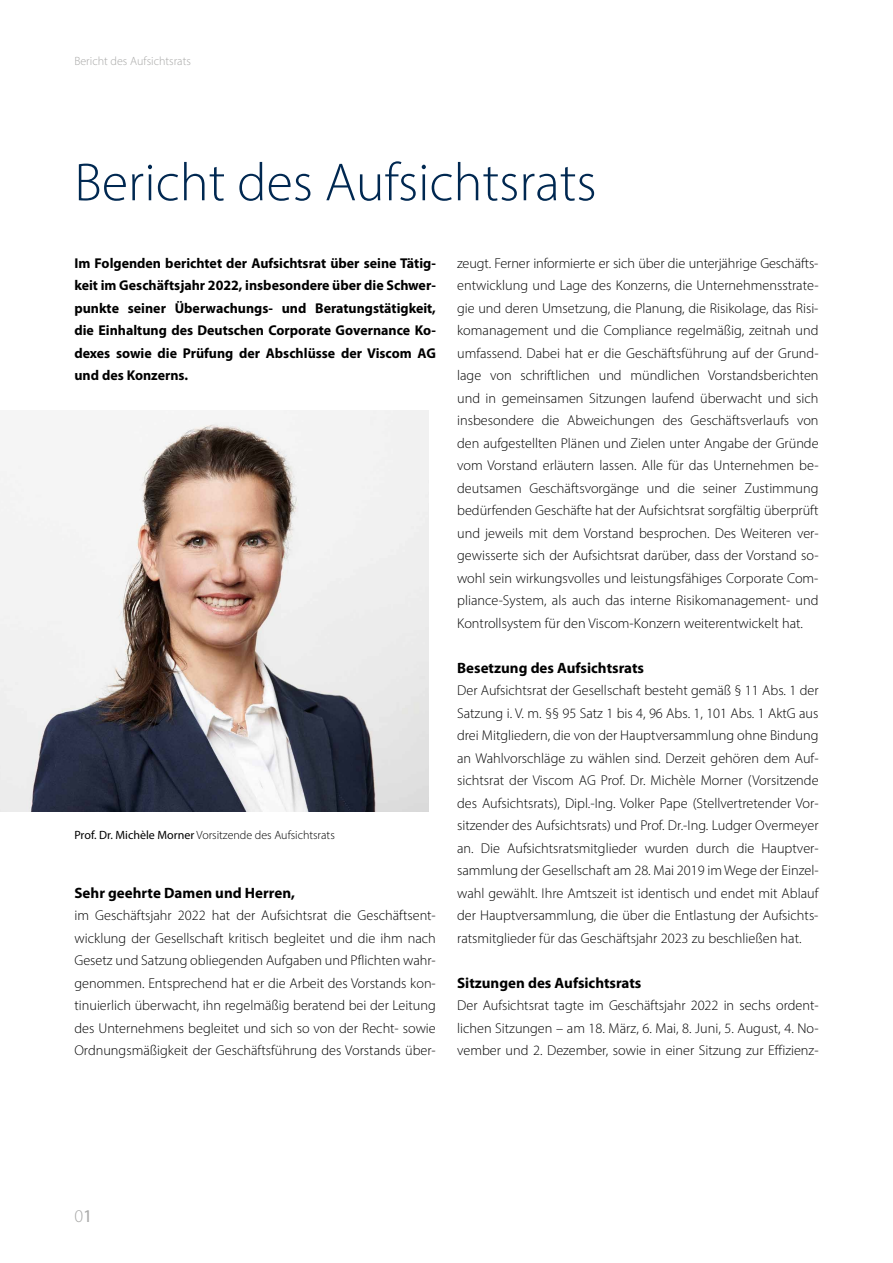
<style>
.page{position:relative;width:893px;height:1263px;background:#fff}
.page>*{position:absolute;margin:0;border:0;box-sizing:border-box;transform-origin:0 0}
.t1{font:300 54px "Myriad Pro";color:#002851}
.t2{font:700 15px "Myriad Pro";color:#000}
.t3{font:300 14.25px/22.5px "Myriad Pro";color:#000;text-align:justify}
.t4{font:700 14.25px/22.5px "Myriad Pro";color:#000;text-align:justify}
.t5{font:300 12px "Myriad Pro";color:#000}
.t6{font:300 12px "Myriad Pro";color:#a8a8a7}
.s1{font-weight:400}
</style>
<div class="page">
<img style="left:0;top:410px;width:429px;height:401px">
<p class="t6" style="left:74px;top:54px;width:118px">Bericht des Aufsichtsrats</p>
<h1 class="t1" style="left:74px;top:150px;width:524px">Bericht des Aufsichtsrats</h1>
<p class="t4" style="left:74px;top:251px;width:363px">Im Folgenden berichtet der Aufsichtsrat über seine Tätig&shy;keit im Geschäftsjahr 2022, insbesondere über die Schwer&shy;punkte seiner Überwachungs- und Beratungstätigkeit, die Einhaltung des Deutschen Corporate Governance Ko&shy;dexes sowie die Prüfung der Abschlüsse der Viscom AG und des Konzerns.</p>
<p class="t5" style="left:74px;top:828px;width:262px"><span class="s1">Prof. Dr. Michèle Morner</span> Vorsitzende des Aufsichtsrats</p>
<p class="t2" style="left:74px;top:883px;width:222px">Sehr geehrte Damen und Herren,</p>
<p class="t3" style="left:74px;top:904px;width:363px">im Geschäftsjahr 2022 hat der Aufsichtsrat die Geschäftsent&shy;wicklung der Gesellschaft kritisch begleitet und die ihm nach Gesetz und Satzung obliegenden Aufgaben und Pflichten wahr&shy;genommen. Entsprechend hat er die Arbeit des Vorstands kon&shy;tinuierlich überwacht, ihn regelmäßig beratend bei der Leitung des Unternehmens begleitet und sich so von der Recht- sowie Ordnungsmäßigkeit der Geschäftsführung des Vorstands über-</p>
<p class="t3" style="left:457px;top:252px;width:363px">zeugt. Ferner informierte er sich über die unterjährige Geschäfts&shy;entwicklung und Lage des Konzerns, die Unternehmensstrate&shy;gie und deren Umsetzung, die Planung, die Risikolage, das Risi&shy;komanagement und die Compliance regelmäßig, zeitnah und umfassend. Dabei hat er die Geschäftsführung auf der Grund&shy;lage von schriftlichen und mündlichen Vorstandsberichten und in gemeinsamen Sitzungen laufend überwacht und sich insbesondere die Abweichungen des Geschäftsverlaufs von den aufgestellten Plänen und Zielen unter Angabe der Gründe vom Vorstand erläutern lassen. Alle für das Unternehmen be&shy;deutsamen Geschäftsvorgänge und die seiner Zustimmung bedürfenden Geschäfte hat der Aufsichtsrat sorgfältig überprüft und jeweils mit dem Vorstand besprochen. Des Weiteren ver&shy;gewisserte sich der Aufsichtsrat darüber, dass der Vorstand so&shy;wohl sein wirkungsvolles und leistungsfähiges Corporate Com&shy;pliance-System, als auch das interne Risikomanagement- und Kontrollsystem für den Viscom-Konzern weiterentwickelt hat.</p>
<p class="t2" style="left:457px;top:658px;width:188px">Besetzung des Aufsichtsrats</p>
<p class="t3" style="left:457px;top:679px;width:363px">Der Aufsichtsrat der Gesellschaft besteht gemäß § 11 Abs. 1 der Satzung i. V. m. §§ 95 Satz 1 bis 4, 96 Abs. 1, 101 Abs. 1 AktG aus drei Mitgliedern, die von der Hauptversammlung ohne Bindung an Wahlvorschläge zu wählen sind. Derzeit gehören dem Auf&shy;sichtsrat der Viscom AG Prof. Dr. Michèle Morner (Vorsitzende des Aufsichtsrats), Dipl.-Ing. Volker Pape (Stellvertretender Vor&shy;sitzender des Aufsichtsrats) und Prof. Dr.-Ing. Ludger Overmeyer an. Die Aufsichtsratsmitglieder wurden durch die Hauptver&shy;sammlung der Gesellschaft am 28. Mai 2019 im Wege der Einzel&shy;wahl gewählt. Ihre Amtszeit ist identisch und endet mit Ablauf der Hauptversammlung, die über die Entlastung der Aufsichts&shy;ratsmitglieder für das Geschäftsjahr 2023 zu beschließen hat.</p>
<p class="t2" style="left:457px;top:973px;width:186px">Sitzungen des Aufsichtsrats</p>
<p class="t3" style="left:457px;top:994px;width:363px">Der Aufsichtsrat tagte im Geschäftsjahr 2022 in sechs ordent&shy;lichen Sitzungen – am 18. März, 6. Mai, 8. Juni, 5. August, 4. No&shy;vember und 2. Dezember, sowie in einer Sitzung zur Effizienz-</p>
</div>
